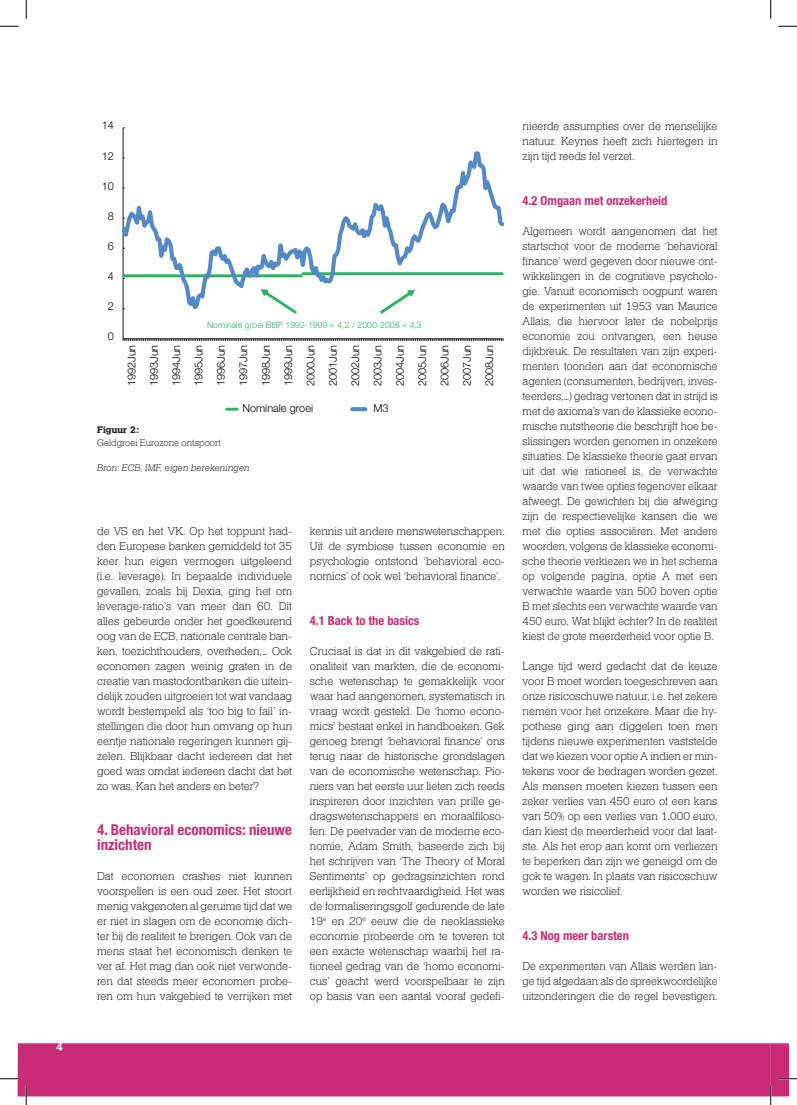
<style>
.page{position:relative;width:797px;height:1105px;background:#fff}
.page>*{position:absolute;margin:0;border:0;box-sizing:border-box;transform-origin:0 0}
.t1{font:700 condensed 15px/15px "Helvetica Neue LT Pro";color:#c92c75}
.t2{font:700 condensed 12.5px "Helvetica Neue LT Pro";color:#c92c75}
.t3{font:300 11.88px/15px "Helserif";color:#231f20;text-align:justify}
.t4{font:700 11.25px "Helvetica Neue LT Pro";color:#fff}
.t5{font:300 10.88px "Helvetica Neue LT Pro";color:#000}
.t6{font:italic 300 10px "Helserif";color:#231f20}
.t7{font:300 10px "Helserif";color:#231f20}
.t8{font:700 10px "Helserif";color:#231f20}
.t9{font:300 8.75px "Helvetica Neue LT Pro";color:#29b465}
</style>
<div class="page">
<div style="left:18px;top:1043px;width:752px;height:53px;background:#c92c75"></div>
<hr style="left:123px;top:128px;width:1px;height:211px;background:#121311">
<svg style="left:123px;top:338px;width:381px;height:3px"></svg>
<svg style="left:124px;top:151px;width:379px;height:159px"></svg>
<svg style="left:123px;top:213px;width:12px;height:38px"></svg>
<svg style="left:227px;top:408px;width:10px;height:3px"></svg>
<svg style="left:352px;top:407px;width:13px;height:4px"></svg>
<img style="left:255px;top:284px;width:43px;height:26px">
<svg style="left:258px;top:287px;width:42px;height:28px"></svg>
<img style="left:378px;top:285px;width:42px;height:25px">
<svg style="left:377px;top:287px;width:40px;height:28px"></svg>
<svg style="left:0;top:25px;width:19px;height:2px"></svg>
<svg style="left:778px;top:25px;width:19px;height:2px"></svg>
<svg style="left:0;top:1078px;width:19px;height:1px"></svg>
<svg style="left:25px;top:0;width:2px;height:19px"></svg>
<svg style="left:25px;top:1086px;width:2px;height:19px"></svg>
<svg style="left:770px;top:0;width:1px;height:19px"></svg>
<svg style="left:770px;top:1043px;width:27px;height:62px"></svg>
<p class="t4" style="left:56px;top:1040px;width:8px">4</p>
<p class="t5" style="left:102px;top:119px;width:14px">14</p>
<p class="t5" style="left:102px;top:149px;width:14px">12</p>
<p class="t5" style="left:102px;top:179px;width:14px">10</p>
<p class="t5" style="left:108px;top:209px;width:8px">8</p>
<p class="t5" style="left:108px;top:239px;width:8px">6</p>
<p class="t5" style="left:108px;top:270px;width:8px">4</p>
<p class="t5" style="left:108px;top:300px;width:8px">2</p>
<p class="t5" style="left:108px;top:330px;width:8px">0</p>
<p class="t5" style="left:125px;top:386px;width:43px;rotate:-90deg">1992Jun</p>
<p class="t5" style="left:147px;top:386px;width:43px;rotate:-90deg">1993Jun</p>
<p class="t5" style="left:170px;top:386px;width:43px;rotate:-90deg">1994Jun</p>
<p class="t9" style="left:207px;top:320px;width:216px">Nominale groei BBP 1992-1999 = 4,2 / 2000-2008 = 4,3</p>
<p class="t5" style="left:192px;top:386px;width:43px;rotate:-90deg">1995Jun</p>
<p class="t5" style="left:214px;top:386px;width:43px;rotate:-90deg">1996Jun</p>
<p class="t5" style="left:237px;top:386px;width:43px;rotate:-90deg">1997Jun</p>
<p class="t5" style="left:259px;top:386px;width:43px;rotate:-90deg">1998Jun</p>
<p class="t5" style="left:281px;top:386px;width:43px;rotate:-90deg">1999Jun</p>
<p class="t5" style="left:304px;top:386px;width:43px;rotate:-90deg">2000Jun</p>
<p class="t5" style="left:326px;top:386px;width:43px;rotate:-90deg">2001Jun</p>
<p class="t5" style="left:348px;top:386px;width:43px;rotate:-90deg">2002Jun</p>
<p class="t5" style="left:371px;top:386px;width:43px;rotate:-90deg">2003Jun</p>
<p class="t5" style="left:393px;top:386px;width:43px;rotate:-90deg">2004Jun</p>
<p class="t5" style="left:242px;top:402px;width:72px">Nominale groei</p>
<p class="t5" style="left:373px;top:402px;width:17px">M3</p>
<p class="t5" style="left:415px;top:386px;width:43px;rotate:-90deg">2005Jun</p>
<p class="t8" style="left:97px;top:424px;width:43px">Figuur 2:</p>
<p class="t7" style="left:97px;top:437px;width:125px">Geldgroei Eurozone ontspoort</p>
<p class="t6" style="left:97px;top:462px;width:154px">Bron: ECB, IMF, eigen berekeningen</p>
<p class="t5" style="left:438px;top:386px;width:43px;rotate:-90deg">2006Jun</p>
<p class="t5" style="left:460px;top:386px;width:43px;rotate:-90deg">2007Jun</p>
<p class="t5" style="left:483px;top:386px;width:43px;rotate:-90deg">2008Jun</p>
<p class="t3" style="left:97px;top:524px;width:196px">de VS en het VK. Op het toppunt had&shy;den Europese banken gemiddeld tot 35 keer hun eigen vermogen uitgeleend (i.e. leverage). In bepaalde individuele gevallen, zoals bij Dexia, ging het om leverage-ratio’s van meer dan 60. Dit alles gebeurde onder het goedkeurend oog van de ECB, nationale centrale ban&shy;ken, toezichthouders, overheden,… Ook economen zagen weinig graten in de creatie van mastodontbanken die uitein&shy;delijk zouden uitgroeien tot wat vandaag wordt bestempeld als ‘too big to fail’ in&shy;stellingen die door hun omvang op hun eentje nationale regeringen kunnen gij&shy;zelen. Blijkbaar dacht iedereen dat het goed was omdat iedereen dacht dat het zo was. Kan het anders en beter?</p>
<p class="t1" style="left:97px;top:822px;width:196px">4. Behavioral economics: nieuwe inzichten</p>
<p class="t3" style="left:97px;top:869px;width:196px">Dat economen crashes niet kunnen voorspellen is een oud zeer. Het stoort menig vakgenoten al geruime tijd dat we er niet in slagen om de economie dich&shy;ter bij de realiteit te brengen. Ook van de mens staat het economisch denken te ver af. Het mag dan ook niet verwonde&shy;ren dat steeds meer economen probe&shy;ren om hun vakgebied te verrijken met</p>
<p class="t3" style="left:310px;top:524px;width:196px">kennis uit andere menswetenschappen.<br>Uit de symbiose tussen economie en psychologie ontstond ‘behavioral eco&shy;nomics’ of ook wel ‘behavioral finance’.</p>
<p class="t2" style="left:310px;top:613px;width:111px">4.1 Back to the basics</p>
<p class="t3" style="left:310px;top:644px;width:196px">Cruciaal is dat in dit vakgebied de rati&shy;onaliteit van markten, die de economi&shy;sche wetenschap te gemakkelijk voor waar had aangenomen, systematisch in vraag wordt gesteld. De ‘homo econo&shy;mics’ bestaat enkel in handboeken. Gek genoeg brengt ‘behavioral finance’ ons terug naar de historische grondslagen van de economische wetenschap. Pio&shy;niers van het eerste uur lieten zich reeds inspireren door inzichten van prille ge&shy;dragswetenschappers en moraalfiloso&shy;fen. De peetvader van de moderne eco&shy;nomie, Adam Smith, baseerde zich bij het schrijven van ‘The Theory of Moral Sentiments’ op gedragsinzichten rond eerlijkheid en rechtvaardigheid. Het was de formaliseringsgolf gedurende de late 19<sup>e</sup> en 20<sup>e</sup> eeuw die de neoklassieke economie probeerde om te toveren tot een exacte wetenschap waarbij het ra&shy;tioneel gedrag van de ‘homo economi&shy;cus’ geacht werd voorspelbaar te zijn op basis van een aantal vooraf gedefi-</p>
<p class="t3" style="left:522px;top:119px;width:196px">nieerde assumpties over de menselijke natuur. Keynes heeft zich hiertegen in zijn tijd reeds fel verzet.</p>
<p class="t2" style="left:522px;top:193px;width:146px">4.2 Omgaan met onzekerheid</p>
<p class="t3" style="left:522px;top:224px;width:196px">Algemeen wordt aangenomen dat het startschot voor de moderne ‘behavioral finance’ werd gegeven door nieuwe ont&shy;wikkelingen in de cognitieve psycholo&shy;gie. Vanuit economisch oogpunt waren de experimenten uit 1953 van Maurice Allais, die hiervoor later de nobelprijs economie zou ontvangen, een heuse dijkbreuk. De resultaten van zijn experi&shy;menten toonden aan dat economische agenten (consumenten, bedrijven, inves&shy;teerders,…) gedrag vertonen dat in strijd is met de axioma’s van de klassieke econo&shy;mische nutstheorie die beschrijft hoe be&shy;slissingen worden genomen in onzekere situaties. De klassieke theorie gaat ervan uit dat wie rationeel is, de verwachte waarde van twee opties tegenover elkaar afweegt. De gewichten bij die afweging zijn de respectievelijke kansen die we met die opties associëren. Met andere woorden, volgens de klassieke economi&shy;sche theorie verkiezen we in het schema op volgende pagina, optie A met een verwachte waarde van 500 boven optie B met slechts een verwachte waarde van 450 euro. Wat blijkt echter? In de realiteit kiest de grote meerderheid voor optie B.</p>
<p class="t3" style="left:522px;top:659px;width:196px">Lange tijd werd gedacht dat de keuze voor B moet worden toegeschreven aan onze risicoschuwe natuur, i.e. het zekere nemen voor het onzekere. Maar die hy&shy;pothese ging aan diggelen toen men tijdens nieuwe experimenten vaststelde dat we kiezen voor optie A indien er min&shy;tekens voor de bedragen worden gezet.<br>Als mensen moeten kiezen tussen een zeker verlies van 450 euro of een kans van 50% op een verlies van 1.000 euro, dan kiest de meerderheid voor dat laat&shy;ste. Als het erop aan komt om verliezen te beperken dan zijn we geneigd om de gok te wagen. In plaats van risicoschuw worden we risicolief.</p>
<p class="t2" style="left:522px;top:928px;width:108px">4.3 Nog meer barsten</p>
<p class="t3" style="left:522px;top:959px;width:196px">De experimenten van Allais werden lan&shy;ge tijd afgedaan als de spreekwoordelijke uitzonderingen die de regel bevestigen.</p>
</div>
